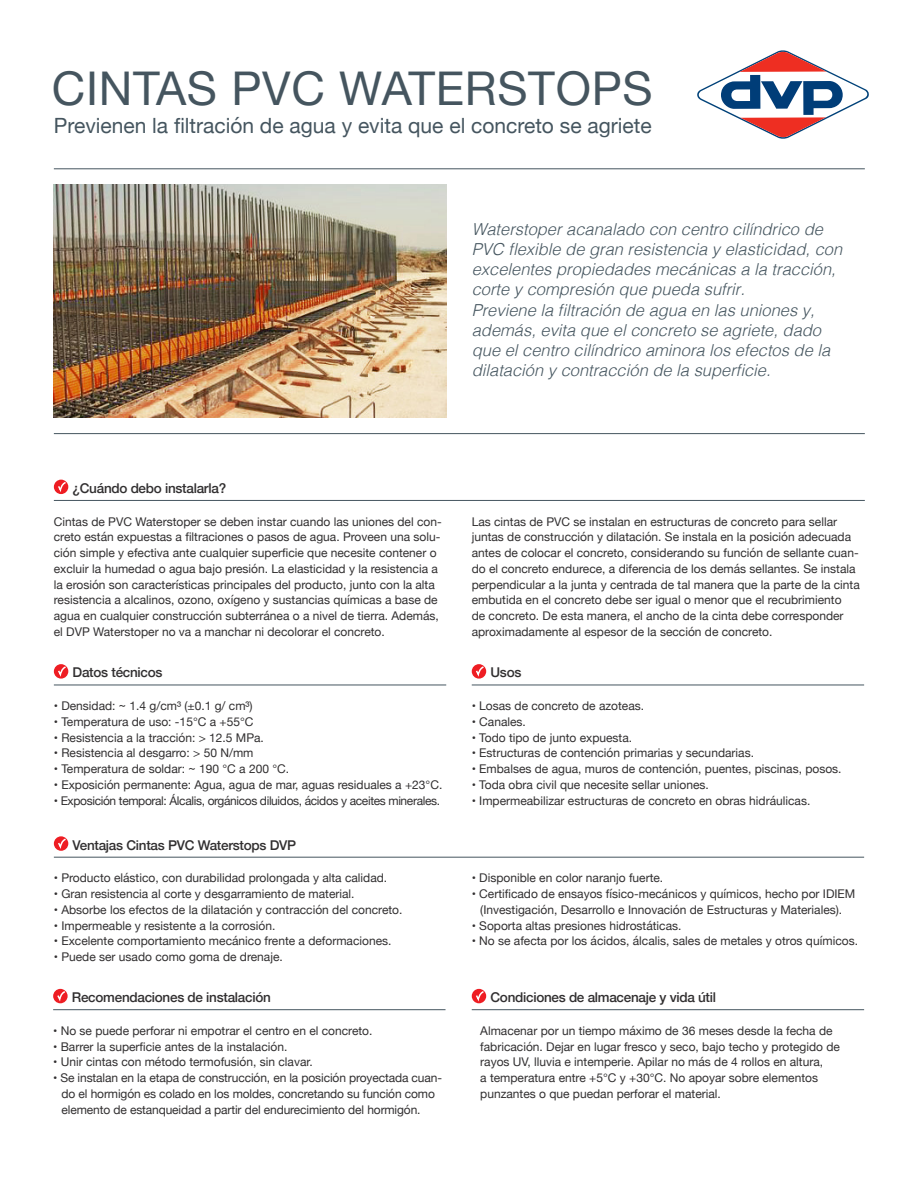
<style>
.page{position:relative;width:918px;height:1188px;background:#fff}
.page>*{position:absolute;margin:0;border:0;box-sizing:border-box;transform-origin:0 0}
.t1{font:46.5px "Helvetica Neue";letter-spacing:.015em;color:#45555f}
.t2{font:21px "Helvetica Neue";color:#45555f}
.t3{font:italic 300 16.5px/20.2px "Helvetica";color:#45555f}
.t4{font:500 13.5px "Helvetica Neue";letter-spacing:-.02em;color:#312f30}
.t5{font:12px/15.8px "Helvetica Neue";color:#312f30}
.t6{font:12px "Helvetica Neue";letter-spacing:-.03em;color:#312f30}
</style>
<div class="page">
<div style="left:54px;top:480px;width:14px;height:14px;background:#ee1d23;border-radius:50%"></div>
<svg style="left:57px;top:481px;width:10px;height:13px"></svg>
<hr style="left:54px;top:500px;width:811px;height:1px;background:#45555f">
<img style="left:54px;top:185px;width:392px;height:233px">
<svg style="left:54px;top:836px;width:14px;height:15px"></svg>
<svg style="left:57px;top:837px;width:10px;height:14px"></svg>
<hr style="left:54px;top:857px;width:810px;height:1px;background:#45555f">
<div style="left:472px;top:989px;width:14px;height:14px;background:#ee1d23;border-radius:50%"></div>
<svg style="left:475px;top:990px;width:10px;height:14px"></svg>
<hr style="left:472px;top:1009px;width:392px;height:1px;background:#45555f">
<svg style="left:54px;top:664px;width:14px;height:15px"></svg>
<svg style="left:57px;top:665px;width:10px;height:14px"></svg>
<hr style="left:54px;top:685px;width:392px;height:1px;background:#45555f">
<div style="left:472px;top:664px;width:14px;height:15px;background:#ee1d23;border-radius:50%"></div>
<svg style="left:475px;top:665px;width:10px;height:14px"></svg>
<hr style="left:472px;top:685px;width:392px;height:1px;background:#45555f">
<svg style="left:53px;top:989px;width:15px;height:14px"></svg>
<svg style="left:56px;top:990px;width:11px;height:14px"></svg>
<hr style="left:53px;top:1009px;width:393px;height:1px;background:#45555f">
<svg style="left:697px;top:50px;width:172px;height:89px"></svg>
<hr style="left:54px;top:169px;width:811px;height:1px;background:#45555f">
<hr style="left:54px;top:433px;width:811px;height:1px;background:#45555f">
<p class="t1" style="left:52px;top:55px;width:602px">CINTAS PVC WATERSTOPS</p>
<p class="t2" style="left:54px;top:110px;width:599px">Previenen la filtración de agua y evita que el concreto se agriete</p>
<p class="t3" style="left:472px;top:218px;width:372px">Waterstoper acanalado con centro cilíndrico de PVC flexible de gran resistencia y elasticidad, con excelentes propiedades mecánicas a la tracción, corte y compresión que pueda sufrir.</p>
<p class="t3" style="left:472px;top:299px;width:360px">Previene la filtración de agua en las uniones y, además, evita que el concreto se agriete, dado que el centro cilíndrico aminora los efectos de la dilatación y contracción de la superficie.</p>
<p class="t4" style="left:73px;top:477px;width:155px">¿Cuándo debo instalarla?</p>
<p class="t5" style="left:54px;top:514px;width:389px">Cintas de PVC Waterstoper se deben instar cuando las uniones del con&shy;creto están expuestas a filtraciones o pasos de agua. Proveen una solu&shy;ción simple y efectiva ante cualquier superficie que necesite contener o excluir la humedad o agua bajo presión. La elasticidad y la resistencia a la erosión son características principales del producto, junto con la alta resistencia a alcalinos, ozono, oxígeno y sustancias químicas a base de agua en cualquier construcción subterránea o a nivel de tierra. Además, el DVP Waterstoper no va a manchar ni decolorar el concreto.</p>
<p class="t4" style="left:73px;top:662px;width:92px">Datos técnicos</p>
<p class="t5" style="left:54px;top:699px;width:200px">• Densidad: ~ 1.4 g/cm³ (±0.1 g/ cm³)</p>
<p class="t5" style="left:54px;top:715px;width:201px">• Temperatura de uso: -15°C a +55°C</p>
<p class="t5" style="left:54px;top:730px;width:212px">• Resistencia a la tracción: &gt; 12.5 MPa.</p>
<p class="t5" style="left:54px;top:746px;width:201px">• Resistencia al desgarro: &gt; 50 N/mm</p>
<p class="t5" style="left:54px;top:762px;width:237px">• Temperatura de soldar: ~ 190 °C a 200 °C.</p>
<p class="t5" style="left:54px;top:778px;width:390px">• Exposición permanente: Agua, agua de mar, aguas residuales a +23°C.</p>
<p class="t6" style="left:54px;top:792px;width:388px">• Exposición temporal: Álcalis, orgánicos diluidos, ácidos y aceites minerales.</p>
<p class="t4" style="left:73px;top:834px;width:225px">Ventajas Cintas PVC Waterstops DVP</p>
<p class="t5" style="left:54px;top:871px;width:335px">• Producto elástico, con durabilidad prolongada y alta calidad.</p>
<p class="t5" style="left:54px;top:887px;width:302px">• Gran resistencia al corte y desgarramiento de material.</p>
<p class="t5" style="left:54px;top:902px;width:350px">• Absorbe los efectos de la dilatación y contracción del concreto.</p>
<p class="t5" style="left:54px;top:918px;width:223px">• Impermeable y resistente a la corrosión.</p>
<p class="t5" style="left:54px;top:934px;width:339px">• Excelente comportamiento mecánico frente a deformaciones.</p>
<p class="t5" style="left:54px;top:950px;width:230px">• Puede ser usado como goma de drenaje.</p>
<p class="t4" style="left:72px;top:986px;width:201px">Recomendaciones de instalación</p>
<p class="t5" style="left:53px;top:1023px;width:321px">• No se puede perforar ni empotrar el centro en el concreto.</p>
<p class="t5" style="left:53px;top:1039px;width:236px">• Barrer la superficie antes de la instalación.</p>
<p class="t5" style="left:53px;top:1055px;width:261px">• Unir cintas con método termofusión, sin clavar.</p>
<p class="t5" style="left:62px;top:1071px;width:382px;text-indent:-9px">• Se instalan en la etapa de construcción, en la posición proyectada cuan&shy;do el hormigón es colado en los moldes, concretando su función como elemento de estanqueidad a partir del endurecimiento del hormigón.</p>
<p class="t5" style="left:472px;top:514px;width:390px">Las cintas de PVC se instalan en estructuras de concreto para sellar juntas de construcción y dilatación. Se instala en la posición adecuada antes de colocar el concreto, considerando su función de sellante cuan&shy;do el concreto endurece, a diferencia de los demás sellantes. Se instala perpendicular a la junta y centrada de tal manera que la parte de la cinta embutida en el concreto debe ser igual o menor que el recubrimiento<br>de concreto. De esta manera, el ancho de la cinta debe corresponder aproximadamente al espesor de la sección de concreto.</p>
<p class="t4" style="left:490px;top:662px;width:32px">Usos</p>
<p class="t5" style="left:472px;top:699px;width:174px">• Losas de concreto de azoteas.</p>
<p class="t5" style="left:472px;top:715px;width:56px">• Canales.</p>
<p class="t5" style="left:472px;top:730px;width:162px">• Todo tipo de junto expuesta.</p>
<p class="t5" style="left:472px;top:746px;width:284px">• Estructuras de contención primarias y secundarias.</p>
<p class="t5" style="left:472px;top:762px;width:371px">• Embalses de agua, muros de contención, puentes, piscinas, posos.</p>
<p class="t5" style="left:472px;top:778px;width:239px">• Toda obra civil que necesite sellar uniones.</p>
<p class="t5" style="left:472px;top:793px;width:340px">• Impermeabilizar estructuras de concreto en obras hidráulicas.</p>
<p class="t5" style="left:472px;top:871px;width:193px">• Disponible en color naranjo fuerte.</p>
<p class="t5" style="left:472px;top:887px;width:385px;text-align:center">• Certificado de ensayos físico-mecánicos y químicos, hecho por IDIEM (Investigación, Desarrollo e Innovación de Estructuras y Materiales).</p>
<p class="t5" style="left:472px;top:918px;width:211px">• Soporta altas presiones hidrostáticas.</p>
<p class="t5" style="left:472px;top:934px;width:388px">• No se afecta por los ácidos, álcalis, sales de metales y otros químicos.</p>
<p class="t4" style="left:490px;top:986px;width:227px">Condiciones de almacenaje y vida útil</p>
<p class="t5" style="left:480px;top:1023px;width:361px">Almacenar por un tiempo máximo de 36 meses desde la fecha de fabricación. Dejar en lugar fresco y seco, bajo techo y protegido de rayos UV, lluvia e intemperie. Apilar no más de 4 rollos en altura,<br>a temperatura entre +5°C y +30°C. No apoyar sobre elementos punzantes o que puedan perforar el material.</p>
</div>
